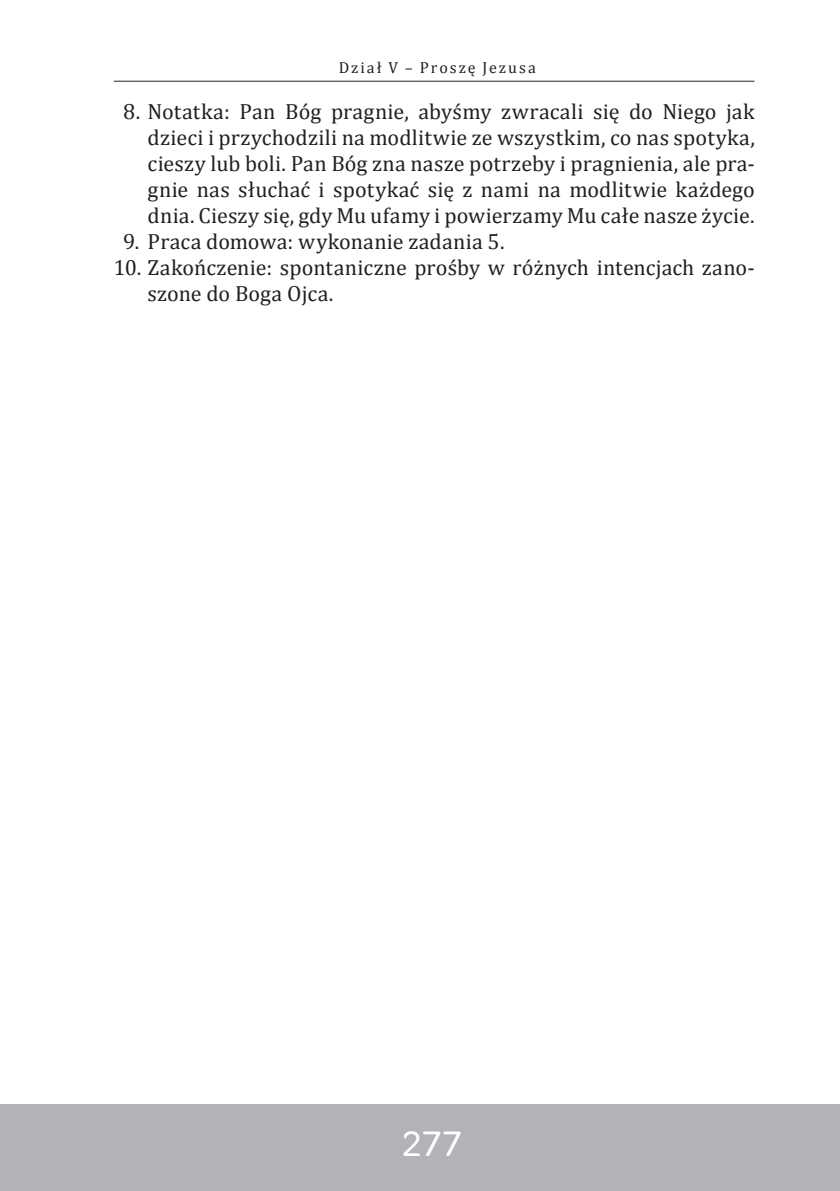
<style>
.page{position:relative;width:840px;height:1191px;background:#fff}
.page>*{position:absolute;margin:0;border:0;box-sizing:border-box;transform-origin:0 0}
.t1{font:300 36px "Merge";color:#fff}
.t2{font:22px/26px "Cambria";letter-spacing:.005em;color:#231f20;text-align:justify}
.t3{font:16px "Cambria";letter-spacing:.125em;color:#231f20}
</style>
<div class="page">
<hr style="left:0;top:1104px;width:1px;height:87px;background:#b2b3b7">
<div style="left:1px;top:1104px;width:838px;height:87px;background:#b2b3b7"></div>
<hr style="left:114px;top:81px;width:640px;height:1px;background:#231f20">
<p class="t3" style="left:338px;top:58px;width:198px">Dział V – Proszę Jezusa</p>
<p class="t2" style="left:147px;top:99px;width:608px;text-indent:-24px">8. Notatka: Pan Bóg pragnie, abyśmy zwracali się do Niego jak dzieci i przychodzili na modlitwie ze wszystkim, co nas spotyka, cieszy lub boli. Pan Bóg zna nasze potrzeby i pragnienia, ale pra&shy;gnie nas słuchać i spotykać się z nami na modlitwie każdego dnia. Cieszy się, gdy Mu ufamy i powierzamy Mu całe nasze życie.</p>
<p class="t2" style="left:123px;top:229px;width:382px">9. Praca domowa: wykonanie zadania 5.</p>
<p class="t2" style="left:147px;top:255px;width:608px;text-indent:-34px">10. Zakończenie: spontaniczne prośby w różnych intencjach zano&shy;szone do Boga Ojca.</p>
<p class="t1" style="left:401px;top:1122px;width:62px">277</p>
</div>
